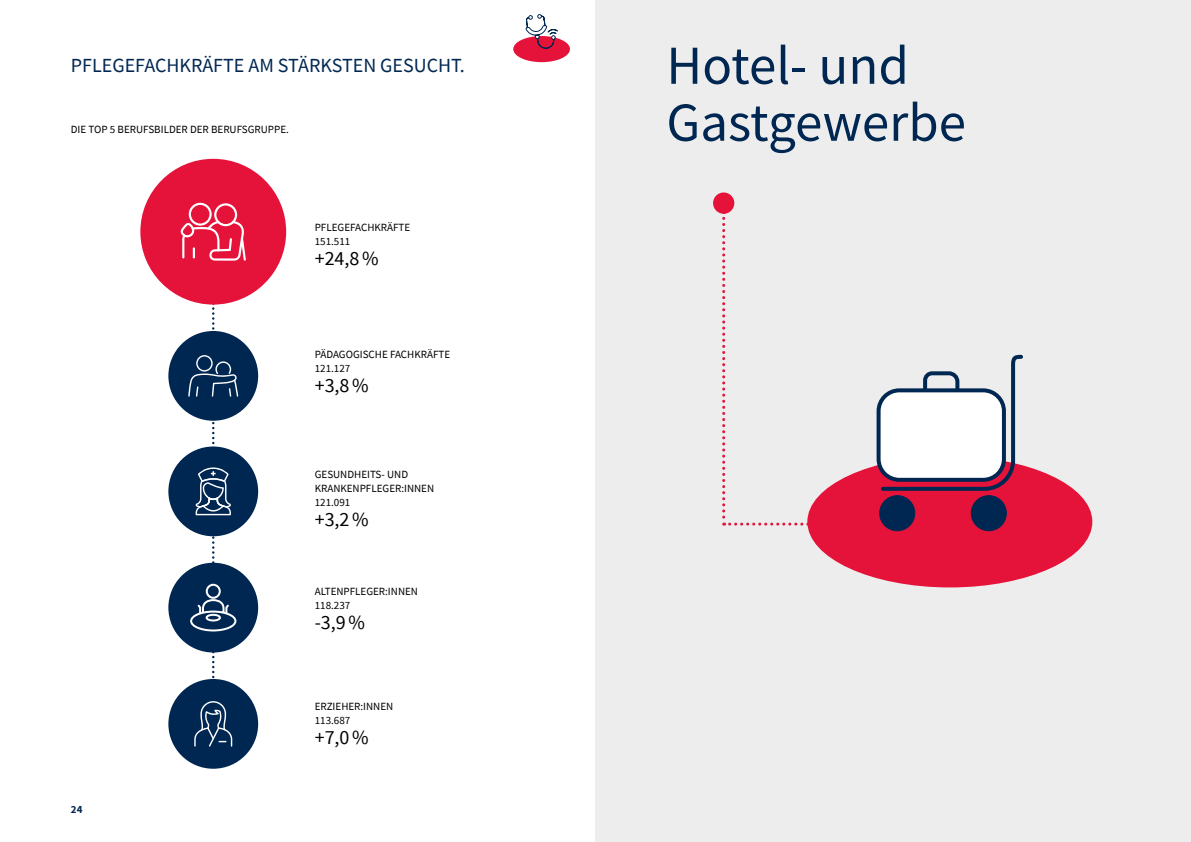
<style>
.page{position:relative;width:1191px;height:842px;background:#fff}
.page>*{position:absolute;margin:0;border:0;box-sizing:border-box;transform-origin:0 0}
.t1{font:55px/57px "Source Sans Pro";color:#002751}
.t2{font:20px "Source Sans Pro";color:#002751}
.t3{font:20px "Source Sans Pro";color:#000}
.t4{font:11px/14px "Source Sans Pro";color:#000}
.t5{font:700 11px "Source Sans Pro";color:#002751}
</style>
<div class="page">
<div style="left:168px;top:563px;width:90px;height:89px;background:#002751;border-radius:50%"></div>
<div style="left:168px;top:679px;width:90px;height:90px;background:#002751;border-radius:50%"></div>
<div style="left:595px;top:0;width:596px;height:842px;background:#ededed"></div>
<div style="left:140px;top:159px;width:146px;height:146px;background:#e5133a;border-radius:50%"></div>
<div style="left:168px;top:446px;width:90px;height:90px;background:#002751;border-radius:50%"></div>
<svg style="left:722px;top:211px;width:115px;height:315px"></svg>
<div style="left:713px;top:192px;width:21px;height:22px;background:#e5133a;border-radius:50%"></div>
<div style="left:807px;top:456px;width:285px;height:131px;background:#e5133a;border-radius:50%"></div>
<div style="left:879px;top:496px;width:35px;height:35px;background:#002751;border-radius:50%"></div>
<div style="left:879px;top:495px;width:36px;height:36px;border:1px solid #002751;border-radius:50%"></div>
<div style="left:971px;top:496px;width:35px;height:35px;background:#002751;border-radius:50%"></div>
<div style="left:970px;top:495px;width:36px;height:36px;border:1px solid #002751;border-radius:50%"></div>
<svg style="left:879px;top:354px;width:146px;height:137px"></svg>
<div style="left:513px;top:36px;width:57px;height:26px;background:#e5133a;border-radius:50%"></div>
<svg style="left:525px;top:14px;width:32px;height:34px"></svg>
<div style="left:168px;top:331px;width:90px;height:90px;background:#002751;border-radius:50%"></div>
<svg style="left:179px;top:202px;width:67px;height:545px"></svg>
<h2 class="t2" style="left:71px;top:52px;width:395px">PFLEGEFACHKRÄFTE AM STÄRKSTEN GESUCHT.</h2>
<p class="t4" style="left:71px;top:122px;width:219px">DIE TOP 5 BERUFSBILDER DER BERUFSGRUPPE.</p>
<p class="t5" style="left:71px;top:802px;width:13px">24</p>
<p class="t4" style="left:315px;top:220px;width:97px">PFLEGEFACHKRÄFTE<br>151.511</p>
<h2 class="t3" style="left:315px;top:245px;width:65px">+24,8%</h2>
<p class="t4" style="left:315px;top:348px;width:137px">PÄDAGOGISCHE FACHKRÄFTE<br>121.127</p>
<h2 class="t3" style="left:315px;top:373px;width:55px">+3,8%</h2>
<p class="t4" style="left:315px;top:467px;width:121px">GESUNDHEITS- UND<br>KRANKENPFLEGER:INNEN<br>121.091</p>
<h2 class="t3" style="left:315px;top:507px;width:55px">+3,2%</h2>
<p class="t4" style="left:315px;top:584px;width:105px">ALTENPFLEGER:INNEN<br>118.237</p>
<h2 class="t3" style="left:315px;top:609px;width:52px">-3,9%</h2>
<p class="t4" style="left:315px;top:700px;width:80px">ERZIEHER:INNEN<br>113.687</p>
<h2 class="t3" style="left:315px;top:725px;width:55px">+7,0%</h2>
<h1 class="t1" style="left:666px;top:37px;width:301px">Hotel- und<br>Gastgewerbe</h1>
</div>
